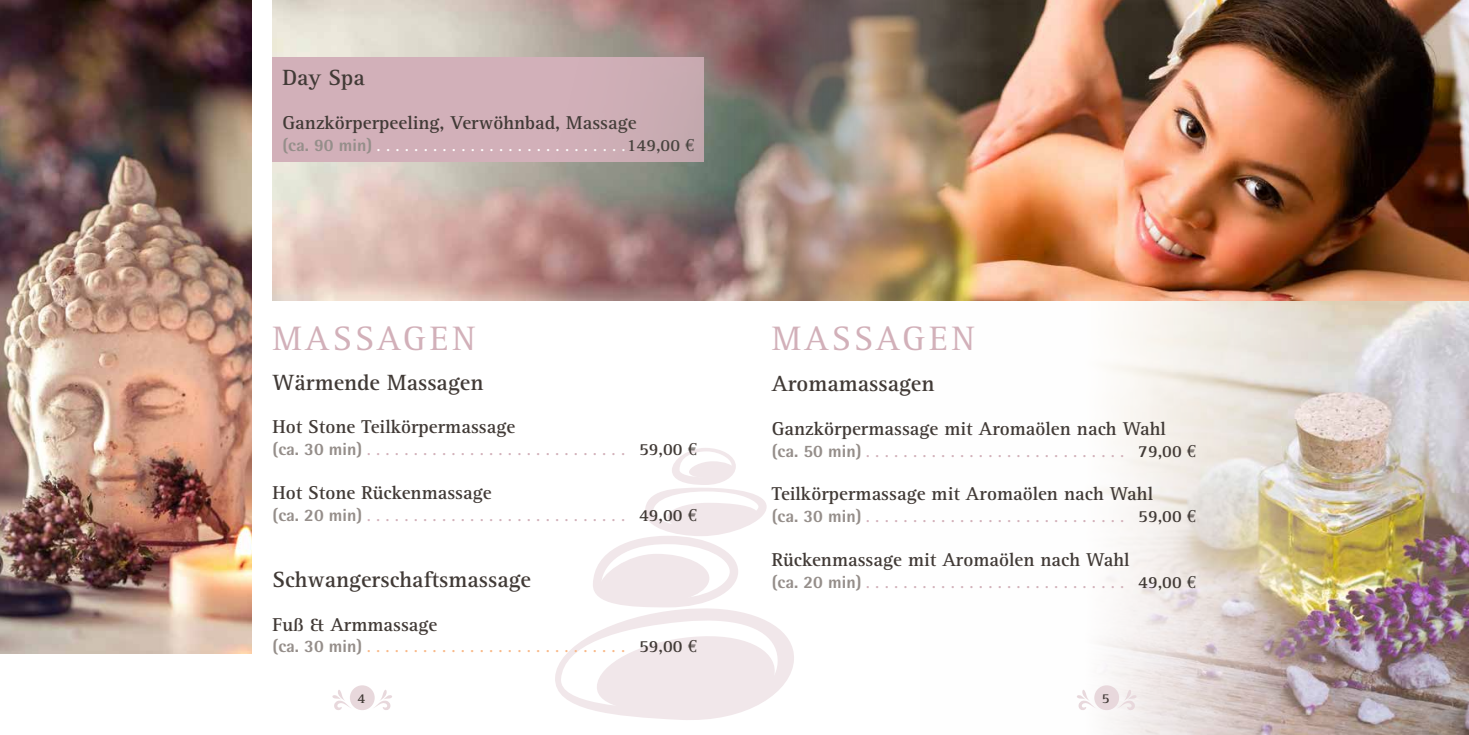
<style>
.page{position:relative;width:1469px;height:735px;background:#fff}
.page>*{position:absolute;margin:0;border:0;box-sizing:border-box;transform-origin:0 0}
.t1{font:35px "Rotis Serif";letter-spacing:.1em;color:#d2b0b9}
.t2{font:700 22.75px "Rotis Serif";color:#413a36}
.t3{font:700 19.25px "Rotis Serif";color:#413a36}
.t4{font:17.5px "Rotis Serif";color:#d2b0b9}
.t5{font:17.5px "Rotis Serif";color:#f8b887}
.t6{font:17.5px "Rotis Serif";color:#fff}
.t7{font:700 14px "Rotis Serif";color:#413a36}
.s1{font-family:"Rotis Semi Sans";font-weight:800;color:#958e8a}
.s2{font-weight:700;color:#413a36}
.s3{font-family:"Euro Serif";color:#413a36}
</style>
<div class="page">
<img style="left:272px;top:0;width:462px;height:300px">
<img style="left:920px;top:300px;width:548px;height:434px">
<svg style="left:555px;top:448px;width:239px;height:272px"></svg>
<img style="left:735px;top:0;width:733px;height:300px">
<img style="left:0;top:0;width:251px;height:652px">
<div style="left:272px;top:57px;width:432px;height:104px;background:#d2b0b9"></div>
<div style="left:350px;top:685px;width:25px;height:24px;background:#e8d8dc;border-radius:50%"></div>
<div style="left:1094px;top:685px;width:25px;height:24px;background:#e8d8dc;border-radius:50%"></div>
<svg style="left:372px;top:690px;width:20px;height:20px"></svg>
<svg style="left:1116px;top:689px;width:20px;height:21px"></svg>
<svg style="left:332px;top:690px;width:20px;height:20px"></svg>
<svg style="left:1076px;top:689px;width:20px;height:21px"></svg>
<h2 class="t2" style="left:282px;top:64px;width:84px">Day Spa</h2>
<p class="t3" style="left:282px;top:111px;width:356px">Ganzkörperpeeling, Verwöhnbad, Massage</p>
<p class="t6" style="left:282px;top:135px;width:413px"><span class="s1">(ca. 90 min)</span> . . . . . . . . . . . . . . . . . . . . . . . . . . <span class="s2">149,00</span> <span class="s3">€</span></p>
<h1 class="t1" style="left:272px;top:318px;width:204px">MASSAGEN</h1>
<h1 class="t1" style="left:771px;top:318px;width:204px">MASSAGEN</h1>
<h2 class="t2" style="left:272px;top:368px;width:212px">Wärmende Massagen</h2>
<p class="t3" style="left:272px;top:415px;width:244px">Hot Stone Teilkörpermassage</p>
<p class="t4" style="left:272px;top:439px;width:426px"><span class="s1">(ca. 30 min)</span> . . . . . . . . . . . . . . . . . . . . . . . . . . . . <span class="s2">59,00</span> <span class="s3">€</span></p>
<p class="t3" style="left:272px;top:481px;width:221px">Hot Stone Rückenmassage</p>
<p class="t4" style="left:272px;top:505px;width:426px"><span class="s1">(ca. 20 min)</span> . . . . . . . . . . . . . . . . . . . . . . . . . . . . <span class="s2">49,00</span> <span class="s3">€</span></p>
<h2 class="t2" style="left:771px;top:369px;width:164px">Aromamassagen</h2>
<p class="t3" style="left:771px;top:416px;width:395px">Ganzkörpermassage mit Aromaölen nach Wahl</p>
<p class="t4" style="left:771px;top:440px;width:426px"><span class="s1">(ca. 50 min)</span> . . . . . . . . . . . . . . . . . . . . . . . . . . . . <span class="s2">79,00</span> <span class="s3">€</span></p>
<p class="t3" style="left:771px;top:482px;width:383px">Teilkörpermassage mit Aromaölen nach Wahl</p>
<p class="t4" style="left:771px;top:506px;width:426px"><span class="s1">(ca. 30 min)</span> . . . . . . . . . . . . . . . . . . . . . . . . . . . . <span class="s2">59,00</span> <span class="s3">€</span></p>
<p class="t3" style="left:771px;top:548px;width:359px">Rückenmassage mit Aromaölen nach Wahl</p>
<p class="t4" style="left:771px;top:571px;width:426px"><span class="s1">(ca. 20 min)</span> . . . . . . . . . . . . . . . . . . . . . . . . . . . . <span class="s2">49,00</span> <span class="s3">€</span></p>
<h2 class="t2" style="left:272px;top:565px;width:260px">Schwangerschaftsmassage</h2>
<p class="t3" style="left:272px;top:612px;width:166px">Fuß &amp; Armmassage</p>
<p class="t5" style="left:272px;top:636px;width:426px"><span class="s1">(ca. 30 min)</span> . . . . . . . . . . . . . . . . . . . . . . . . . . . . <span class="s2">59,00</span> <span class="s3">€</span></p>
<p class="t7" style="left:357px;top:689px;width:9px">4</p>
<p class="t7" style="left:1101px;top:689px;width:9px">5</p>
</div>
